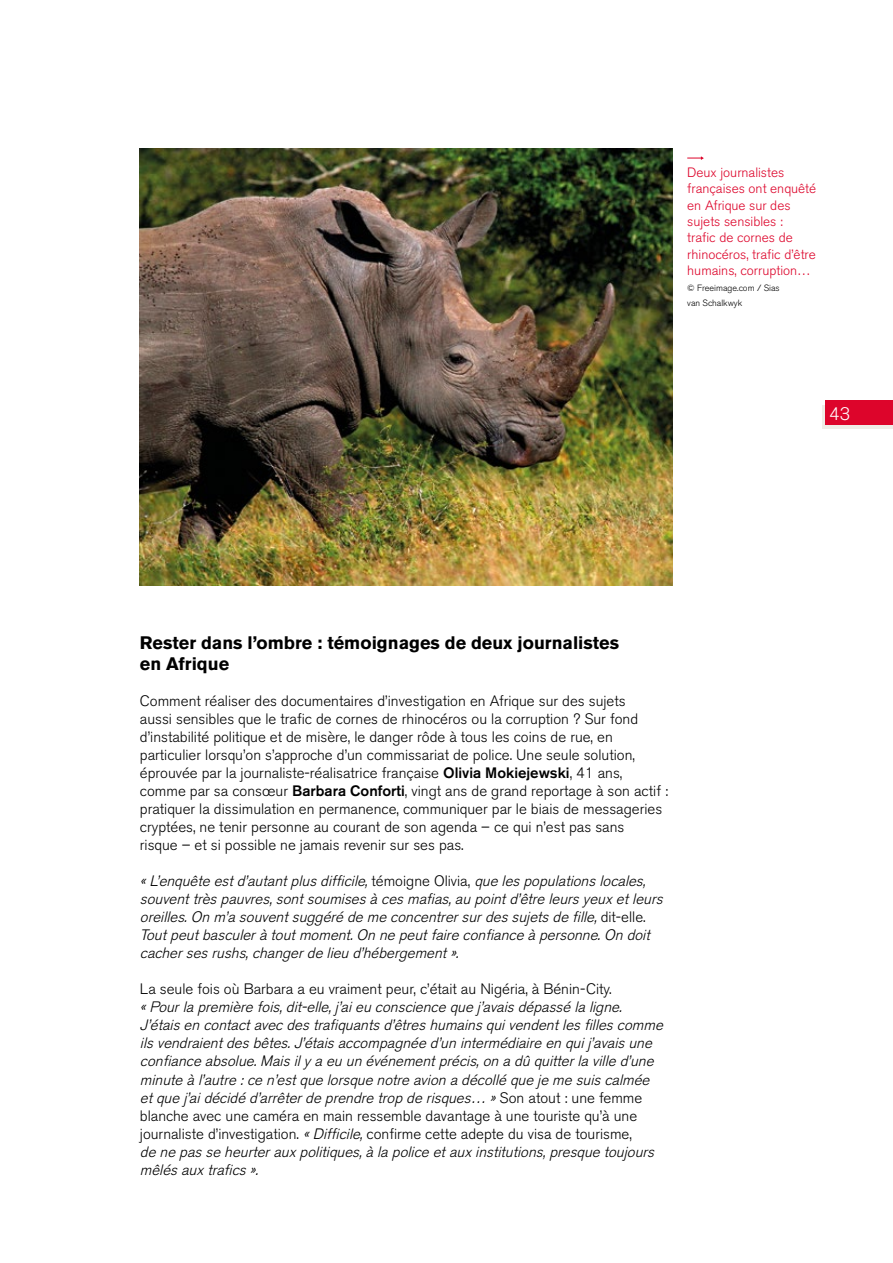
<style>
.page{position:relative;width:893px;height:1263px;background:#fff}
.page>*{position:absolute;margin:0;border:0;box-sizing:border-box;transform-origin:0 0}
.t1{font:700 18px/21px "Akzidenz Grotesk BE";color:#000}
.t2{font:300 18px "Akzidenz Grotesk BE";color:#fff}
.t3{font:italic 300 15px/18px "Akzidenz Grotesk BE";color:#000}
.t4{font:300 15px/18px "Akzidenz Grotesk BE";color:#000}
.t5{font:300 13.5px/16.5px "Akzidenz Grotesk BE";color:#dd052b}
.t6{font:300 9px/15px "Akzidenz Grotesk BE";color:#000}
.s1{font-weight:500}
.s2{font-style:normal}
</style>
<div class="page">
<div style="left:822px;top:405px;width:71px;height:24px;background:#f0ede7"></div>
<div style="left:826px;top:401px;width:67px;height:24px;background:#dd052b"></div>
<svg style="left:687px;top:156px;width:17px;height:4px"></svg>
<img style="left:140px;top:149px;width:533px;height:436px">
<p class="t5" style="left:687px;top:164px;width:130px">Deux journalistes françaises ont enquêté en Afrique sur des sujets sensibles :<br>trafic de cornes de rhinocéros, trafic d’être humains, corruption…</p>
<p class="t6" style="left:687px;top:280px;width:94px">© Freeimage.com / Sias van Schalkwyk</p>
<p class="t2" style="left:829px;top:404px;width:22px">43</p>
<p class="t1" style="left:140px;top:633px;width:481px">Rester dans l’ombre : témoignages de deux journalistes en Afrique</p>
<p class="t4" style="left:140px;top:692px;width:530px">Comment réaliser des documentaires d’investigation en Afrique sur des sujets<br>aussi sensibles que le trafic de cornes de rhinocéros ou la corruption ? Sur fond d’instabilité politique et de misère, le danger rôde à tous les coins de rue, en particulier lorsqu’on s’approche d’un commissariat de police. Une seule solution, éprouvée par la journaliste-réalisatrice française <span class="s1">Olivia Mokiejewski</span>, 41 ans, comme par sa consœur <span class="s1">Barbara Conforti</span>, vingt ans de grand reportage à son actif : pratiquer la dissimulation en permanence, communiquer par le biais de messageries cryptées, ne tenir personne au courant de son agenda – ce qui n’est pas sans<br>risque – et si possible ne jamais revenir sur ses pas.</p>
<p class="t3" style="left:140px;top:872px;width:528px">« L’enquête estd’autantplusdifficile,<span class="s2">t é m o i g n e O l i v i a ,</span> que lespopulationslocales, souventtrèspauvres,sontsoumisesà cesmafias,au pointd’être leursyeuxetleurs oreilles.On m’a souventsuggéré de me concentrersurdessujetsde fille,<span class="s2">d i t - e l l e .<br></span>Toutpeutbasculerà toutmoment.On ne peutfaire confiance à personne.On doit cachersesrushs,changerde lieu d’hébergement ».</p>
<p class="t4" style="left:140px;top:980px;width:473px">La seule fois où Barbara a eu vraiment peur, c’était au Nigéria, à Bénin-City.</p>
<p class="t3" style="left:140px;top:998px;width:528px">« Pourla première fois,dit-elle,j ’aieu conscience que j ’avaisdépassé la ligne.<br>J’étais en contactavecdestrafiquantsd’êtreshumainsquivendentlesfillescomme ilsvendraientdesbêtes.J’étaisaccompagnée d’un intermédiaire en quij ’avaisune confiance absolue.Maisilya eu un événementprécis,on a dû quitterla ville d’une minute à l’autre :ce n’estque lorsque notre avion a décollé que je me suiscalmée etque j ’aidécidé d’arrêterde prendre trop de risques… »<span class="s2">S o n a t o u t : u n e f e m m e blanche avec une caméra en main ressemble davantage à une touriste qu’à une journaliste d’investigation.</span> «Difficile,<span class="s2">confirme cette adepte du visa de tourisme,<br></span>de ne passe heurterauxpolitiques,à la police etauxinstitutions,presque toujours mêlésauxtrafics ».</p>
</div>
